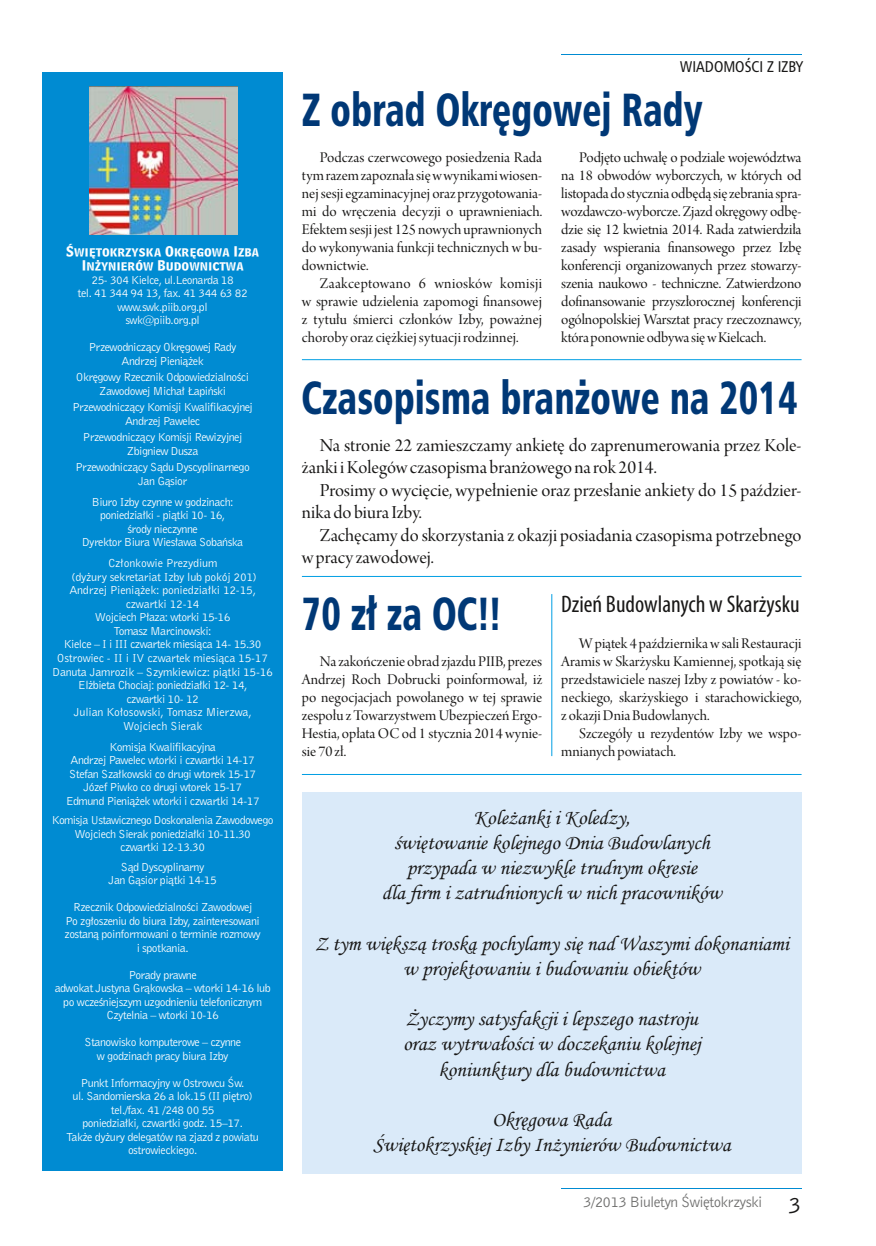
<style>
.page{position:relative;width:876px;height:1246px;background:#fff}
.page>*{position:absolute;margin:0;border:0;box-sizing:border-box;transform-origin:0 0}
.t1{font:45px "Humnst 777 Blk Cn PL";color:#003876;scale:.8 1}
.t2{font:condensed 24px "Myriad Pro";color:#181716}
.t3{font:21px/25.2px "Monotype Corsiva";color:#181716;text-align:center}
.t4{font:19.5px/22.5px "Arno Pro Display";color:#181716}
.t5{font:15.75px/18px "Arno Pro Display";color:#181716;text-align:justify}
.t6{font:15px "Humnst 777 Cn PL";color:#181716}
.t7{font:13.5px "Bell Gothic PL";letter-spacing:-.05em;color:#6f6f6e}
.t8{font:10.5px/13.5px "Bell Gothic PL";letter-spacing:-.05em;color:#fff;text-align:center}
.t9{font:10.5px/13.5px "Bell Gothic PL";letter-spacing:-.025em;color:#fff;text-align:center}
.t10{font:8.25px/13.5px "Bell Cent Bd List PL";color:#fff;text-align:center}
.s1{font-size:21px;color:#181716}
</style>
<div class="page">
<hr style="left:561px;top:1188px;width:240px;height:1px;background:#008bd2">
<hr style="left:561px;top:54px;width:240px;height:1px;background:#008bd2">
<div style="left:43px;top:72px;width:240px;height:1098px;background:#008bd2"></div>
<img style="left:90px;top:86px;width:147px;height:148px">
<hr style="left:302px;top:359px;width:499px;height:1px;background:#009ee3">
<hr style="left:302px;top:576px;width:499px;height:1px;background:#009ee3">
<hr style="left:302px;top:774px;width:499px;height:1px;background:#009ee3">
<hr style="left:551px;top:594px;width:1px;height:162px;background:#009ee3">
<div style="left:302px;top:792px;width:499px;height:382px;background:#daeaf9"></div>
<p class="t10" style="left:66px;top:246px;width:194px">Świętokrzyska Okręgowa Izba<br>Inżynierów Budownictwa</p>
<p class="t8" style="left:78px;top:273px;width:172px">25- 304 Kielce, ul.Leonarda 18<br>tel. 41 344 94 13, fax. 41 344 63 82 www.swk.piib.org.pl<br>swk@piib.org.pl</p>
<p class="t8" style="left:89px;top:340px;width:149px">Przewodniczący Okręgowej Rady<br>Andrzej Pieniążek</p>
<p class="t8" style="left:76px;top:370px;width:174px">Okręgowy Rzecznik Odpowiedzialności<br>Zawodowej Michał Łapiński</p>
<p class="t8" style="left:72px;top:400px;width:182px">Przewodniczący Komisji Kwalifikacyjnej<br>Andrzej Pawelec</p>
<p class="t8" style="left:83px;top:430px;width:161px">Przewodniczący Komisji Rewizyjnej<br>Zbigniew Dusza</p>
<p class="t8" style="left:75px;top:460px;width:176px">Przewodniczący Sądu Dyscyplinarnego<br>Jan Gąsior</p>
<p class="t8" style="left:82px;top:495px;width:163px">Biuro Izby czynne w godzinach: poniedziałki - piątki 10- 16,<br>środy nieczynne<br>Dyrektor Biura Wiesława Sobańska</p>
<p class="t9" style="left:53px;top:556px;width:222px">Członkowie Prezydium<br>(dyżury sekretariat Izby lub pokój 201)<br>Andrzej Pieniążek: poniedziałki 12-15, czwartki 12-14<br>Wojciech Płaza: wtorki 15-16<br>Tomasz Marcinowski:<br>Kielce – I i III czwartek miesiąca 14- 15.30<br>Ostrowiec - II i IV czwartek miesiąca 15-17<br>Danuta Jamrozik – Szymkiewicz: piątki 15-16<br>Elżbieta Chociaj: poniedziałki 12- 14,<br>czwartki 10- 12<br>Julian Kołosowski, Tomasz Mierzwa,<br>Wojciech Sierak</p>
<p class="t8" style="left:66px;top:739px;width:195px">Komisja Kwalifikacyjna<br>Andrzej Pawelec wtorki i czwartki 14-17<br>Stefan Szałkowski co drugi wtorek 15-17<br>Józef Piwko co drugi wtorek 15-17<br>Edmund Pieniążek wtorki i czwartki 14-17</p>
<p class="t8" style="left:52px;top:813px;width:223px">Komisja Ustawicznego Doskonalenia Zawodowego<br>Wojciech Sierak poniedziałki 10-11.30<br>czwartki 12-13.30</p>
<p class="t8" style="left:109px;top:859px;width:110px">Sąd Dyscyplinarny<br>Jan Gąsior piątki 14-15</p>
<p class="t8" style="left:65px;top:900px;width:198px">Rzecznik Odpowiedzialności Zawodowej<br>Po zgłoszeniu do biura Izby, zainteresowani zostaną poinformowani o terminie rozmowy i spotkania.</p>
<p class="t8" style="left:55px;top:967px;width:218px">Porady prawne<br>adwokat Justyna Grąkowska – wtorki 14-16 lub po wcześniejszym uzgodnieniu telefonicznym<br>Czytelnia – wtorki 10-16</p>
<p class="t8" style="left:84px;top:1035px;width:158px">Stanowisko komputerowe – czynne w godzinach pracy biura Izby</p>
<p class="t8" style="left:67px;top:1075px;width:194px">Punkt Informacyjny w Ostrowcu Św.<br>ul. Sandomierska 26 a lok.15 (II piętro) tel./fax. 41 /248 00 55<br>poniedziałki, czwartki godz. 15–17.<br>Także dyżury delegatów na zjazd z powiatu ostrowieckiego.</p>
<p class="t6" style="left:680px;top:57px;width:125px">WIADOMOŚCI Z IZBY</p>
<h1 class="t1" style="left:302px;top:80px;width:502px">Z obrad Okręgowej Rady</h1>
<p class="t5" style="left:302px;top:149px;width:242px;text-indent:18px">Podczas czerwcowego posiedzenia Rada tym razem zapoznała się wwynikami wiosen&shy;nej sesji egzaminacyjnej oraz przygotowania&shy;mi do wręczenia decyzji o uprawnieniach.<br>Efektem sesji jest 125 nowych uprawnionych do wykonywania funkcji technicznych w bu&shy;downictwie.</p>
<p class="t5" style="left:302px;top:275px;width:242px;text-indent:18px">Zaakceptowano 6 wniosków komisji w sprawie udzielenia zapomogi finansowej z tytułu śmierci członków Izby, poważnej choroby oraz ciężkiej sytuacji rodzinnej.</p>
<p class="t5" style="left:561px;top:149px;width:242px;text-indent:18px">Podjęto uchwałę o podziale województwa na 18 obwodów wyborczych, w których od listopada do stycznia odbędą się zebrania spra&shy;wozdawczo-wyborcze. Zjazd okręgowy odbę&shy;dzie się 12 kwietnia 2014. Rada zatwierdziła zasady wspierania finansowego przez Izbę konferencji organizowanych przez stowarzy&shy;szenia naukowo - techniczne. Zatwierdzono dofinansowanie przyszłorocznej konferencji ogólnopolskiej Warsztat pracy rzeczoznawcy, która ponownie odbywa się wKielcach.</p>
<h1 class="t1" style="left:301px;top:368px;width:622px">Czasopisma branżowe na 2014</h1>
<p class="t4" style="left:302px;top:435px;width:501px;text-indent:18px">Na stronie 22 zamieszczamy ankietę do zaprenumerowania przez Kole&shy;żanki i Kolegów czasopisma branżowego na rok 2014.</p>
<p class="t4" style="left:302px;top:480px;width:501px;text-indent:18px">Prosimy o wycięcie, wypełnienie oraz przesłanie ankiety do 15 paździer&shy;nika do biura Izby.</p>
<p class="t4" style="left:302px;top:525px;width:501px;text-indent:18px">Zachęcamy do skorzystania z okazji posiadania czasopisma potrzebnego w pracy zawodowej.</p>
<h1 class="t1" style="left:302px;top:584px;width:250px">70 zł za OC!!</h1>
<p class="t5" style="left:302px;top:653px;width:242px;text-indent:18px">Na zakończenie obrad zjazdu PIIB, prezes Andrzej Roch Dobrucki poinformował, iż po negocjacjach powołanego w tej sprawie zespołu z Towarzystwem Ubezpieczeń Ergo-Hestia, opłata OC od 1 stycznia 2014 wynie&shy;sie 70 zł.</p>
<h2 class="t2" style="left:561px;top:590px;width:240px">Dzień Budowlanych w Skarżysku</h2>
<p class="t5" style="left:561px;top:635px;width:242px;text-indent:18px">Wpiątek 4 października wsali Restauracji Aramis w Skarżysku Kamiennej, spotkają się przedstawiciele naszej Izby z powiatów - ko&shy;neckiego, skarżyskiego i starachowickiego, z okazji Dnia Budowlanych.</p>
<p class="t5" style="left:561px;top:725px;width:242px;text-indent:18px">Szczegóły u rezydentów Izby we wspo&shy;mnianych powiatach.</p>
<h3 class="t3" style="left:382px;top:805px;width:341px">Koleżanki i Koledzy,<br>świętowanie kolejnego Dnia Budowlanych przypada w niezwykle trudnym okresie<br>dla firm i zatrudnionych w nich pracowników</h3>
<h3 class="t3" style="left:315px;top:931px;width:476px">Z tym większą troską pochylamy się nad Waszymi dokonaniami w projektowaniu i budowaniu obiektów</h3>
<h3 class="t3" style="left:403px;top:1006px;width:299px">Życzymy satysfakcji i lepszego nastroju oraz wytrwałości w doczekaniu kolejnej koniunktury dla budownictwa</h3>
<h3 class="t3" style="left:373px;top:1107px;width:359px">Okręgowa Rada<br>Świętokrzyskiej Izby Inżynierów Budownictwa</h3>
<p class="t7" style="left:583px;top:1192px;width:220px">3/2013 Biuletyn Świętokrzyski <span class="s1">3</span></p>
</div>
